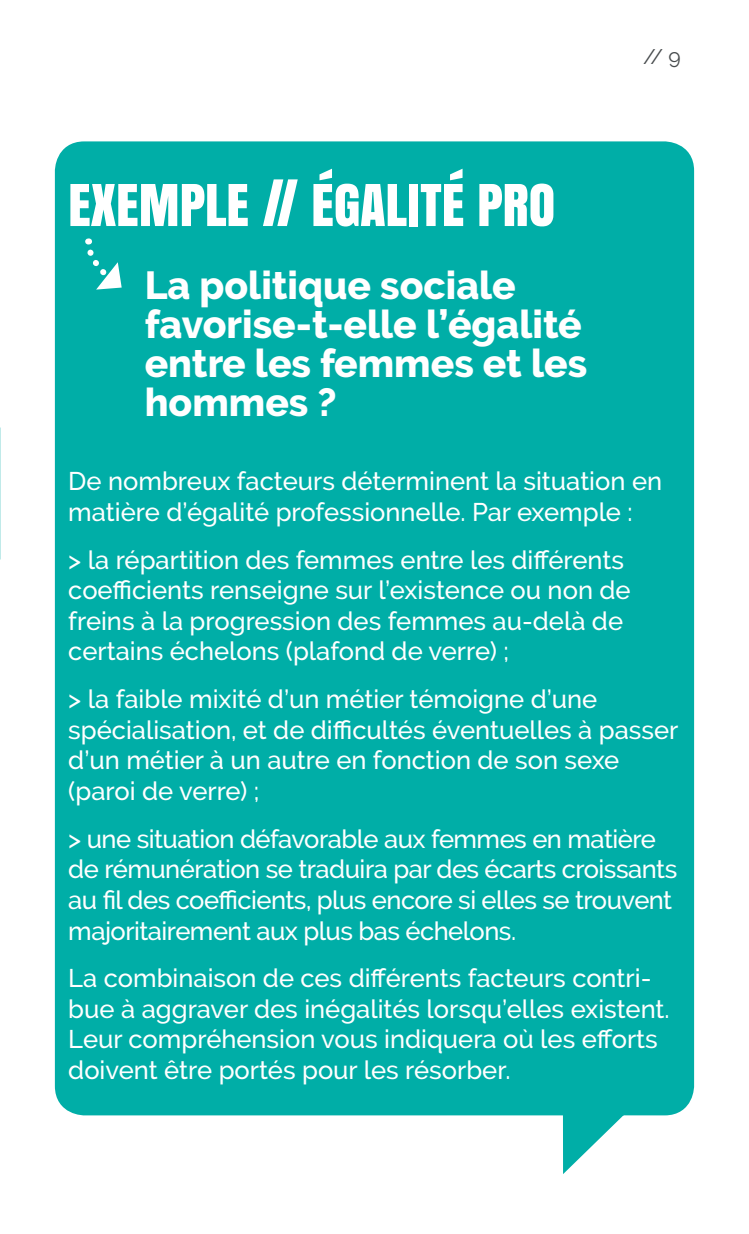
<style>
.page{position:relative;width:749px;height:1234px;background:#fff}
.page>*{position:absolute;margin:0;border:0;box-sizing:border-box;transform-origin:0 0}
.t1{font:54px "Anton";color:#fff}
.t2{font:800 39px/39px "Raleway";color:#fff}
.t3{font:500 25.5px/30.6px "Raleway";color:#fff}
.t4{font:500 25.5px/30.6px "Raleway";letter-spacing:-.02em;color:#fff}
.t5{font:21px "Raleway";color:#464a4c}
</style>
<div class="page">
<div style="left:54px;top:141px;width:641px;height:1033px;background:#00aea7"></div>
<svg style="left:83px;top:238px;width:39px;height:51px"></svg>
<h1 class="t1" style="left:68px;top:162px;width:488px">EXEMPLE // ÉGALITÉ PRO</h1>
<h2 class="t2" style="left:145px;top:266px;width:444px">La politique sociale favorise-t-elle l’égalité entre les femmes et les hommes ?</h2>
<p class="t5" style="left:642px;top:45px;width:39px">// 9</p>
<p class="t3" style="left:68px;top:466px;width:595px">De nombreux facteurs déterminent la situation en matière d’égalité professionnelle. Par exemple :</p>
<p class="t3" style="left:68px;top:544px;width:563px">&gt; la répartition des femmes entre les différents coefficients renseigne sur l’existence ou non de freins à la progression des femmes au-delà de certains échelons (plafond de verre) ;</p>
<p class="t3" style="left:68px;top:683px;width:611px">&gt; la faible mixité d’un métier témoigne d’une spécialisation, et de difficultés éventuelles à passer d’un métier à un autre en fonction de son sexe (paroi de verre) ;</p>
<p class="t4" style="left:68px;top:823px;width:610px">&gt; une situation défavorable aux femmes en matière de rémunération se traduira par des écarts croissants au fil des coefficients, plus encore si elles se trouvent majoritairement aux plus bas échelons.</p>
<p class="t3" style="left:68px;top:962px;width:602px">La combinaison de ces différents facteurs contri&shy;bue à aggraver des inégalités lorsqu’elles existent.<br>Leur compréhension vous indiquera où les efforts doivent être portés pour les résorber.</p>
</div>
